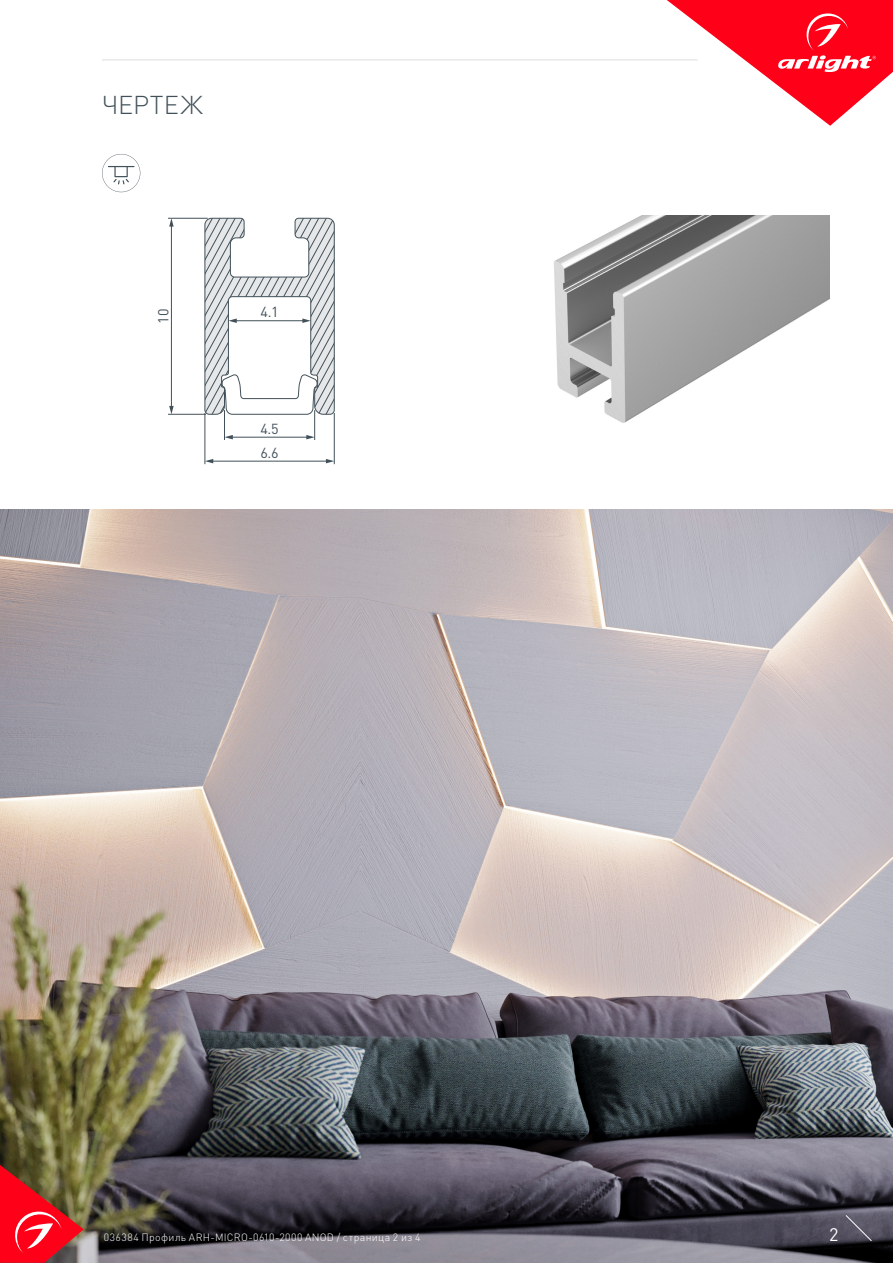
<style>
.page{position:relative;width:893px;height:1263px;background:#fff}
.page>*{position:absolute;margin:0;border:0;box-sizing:border-box;transform-origin:0 0}
.t1{font:300 25.5px "DIN Pro";letter-spacing:.01em;color:#425159}
.t2{font:18px "DIN Pro";color:#fff}
.t3{font:14.4px "DIN Pro";color:#425159}
.t4{font:300 10.5px "DIN Pro";letter-spacing:.04em;color:#fff}
</style>
<div class="page">
<hr style="left:171px;top:225px;width:1px;height:182px;background:#425159">
<svg style="left:169px;top:219px;width:5px;height:8px"></svg>
<svg style="left:169px;top:406px;width:5px;height:8px"></svg>
<hr style="left:168px;top:414px;width:38px;height:1px;background:#425159">
<hr style="left:168px;top:218px;width:40px;height:1px;background:#425159">
<hr style="left:212px;top:461px;width:115px;height:1px;background:#425159">
<svg style="left:326px;top:459px;width:8px;height:4px"></svg>
<svg style="left:206px;top:459px;width:7px;height:4px"></svg>
<hr style="left:231px;top:437px;width:77px;height:1px;background:#425159">
<svg style="left:306px;top:435px;width:8px;height:4px"></svg>
<svg style="left:225px;top:435px;width:8px;height:4px"></svg>
<hr style="left:205px;top:413px;width:1px;height:51px;background:#425159">
<hr style="left:334px;top:413px;width:1px;height:51px;background:#425159">
<hr style="left:224px;top:410px;width:1px;height:30px;background:#425159">
<hr style="left:314px;top:410px;width:1px;height:30px;background:#425159">
<svg style="left:204px;top:217px;width:131px;height:198px"></svg>
<img style="left:0;top:510px;width:893px;height:753px">
<svg style="left:0;top:1165px;width:84px;height:98px;background:#c33635"></svg>
<svg style="left:845px;top:1215px;width:27px;height:26px"></svg>
<svg style="left:667px;top:0;width:226px;height:126px"></svg>
<hr style="left:102px;top:60px;width:595px;height:1px;background:#dcdddf">
<img style="left:554px;top:215px;width:275px;height:208px">
<svg style="left:102px;top:154px;width:38px;height:38px"></svg>
<p class="t1" style="left:102px;top:87px;width:102px">ЧЕРТЕЖ</p>
<p class="t3" style="left:153px;top:324px;width:16px;rotate:-90deg">10</p>
<p class="t3" style="left:261px;top:302px;width:20px">4.1</p>
<p class="t3" style="left:260px;top:419px;width:20px">4.5</p>
<p class="t3" style="left:260px;top:442px;width:20px">6.6</p>
<p class="t4" style="left:104px;top:1230px;width:318px">036384 Профиль ARH-MICRO-0610-2000 ANOD / страница 2 из 4</p>
<p class="t2" style="left:829px;top:1222px;width:11px">2</p>
</div>
